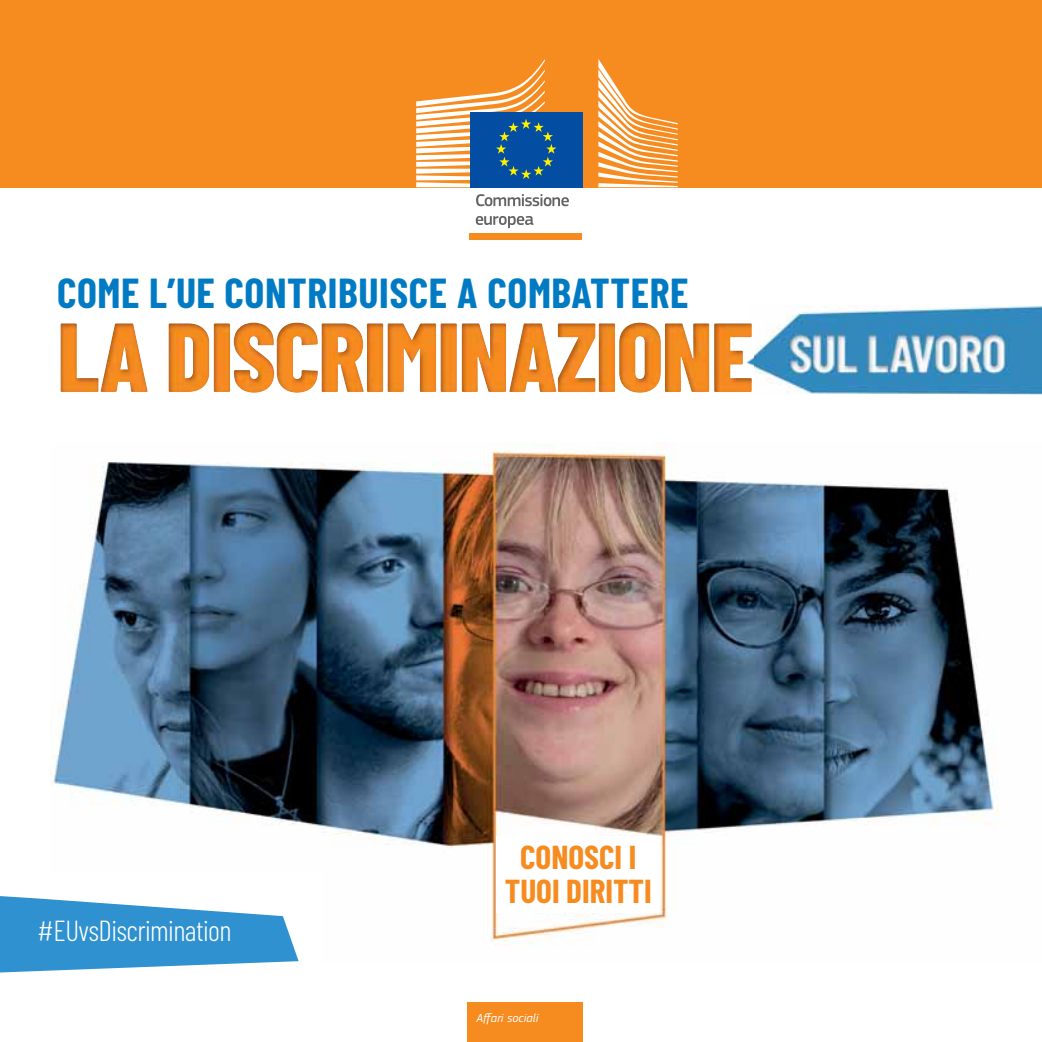
<style>
.page{position:relative;width:1042px;height:1042px;background:#fff}
.page>*{position:absolute;margin:0;border:0;box-sizing:border-box;transform-origin:0 0}
.t1{font:700 42px "Barlow Condensed";letter-spacing:.015em;color:#007bc3}
.t2{font:700 33.25px/33.2px "Barlow Condensed";color:#f68b20;text-align:center}
.t3{font:300 29.05px "Barlow Condensed";letter-spacing:-.02em;color:#fff}
.t4{font:italic 12.25px "EC Square Sans Pro";color:#fff}
</style>
<div class="page">
<img style="left:50px;top:443px;width:949px;height:502px">
<div style="left:0;top:0;width:1041px;height:187px;background:#f68b20"></div>
<svg style="left:469px;top:187px;width:113px;height:1px"></svg>
<div style="left:469px;top:112px;width:113px;height:75px;background:#034ea2"></div>
<svg style="left:416px;top:59px;width:140px;height:128px"></svg>
<svg style="left:598px;top:59px;width:79px;height:128px"></svg>
<div style="left:469px;top:233px;width:113px;height:7px;background:#f68b20"></div>
<div style="left:467px;top:1002px;width:115px;height:39px;background:#f68b20"></div>
<div style="left:496px;top:835px;width:164px;height:77px;background:#fff"></div>
<div style="left:0;top:872px;width:321px;height:169px;background:#fff"></div>
<svg style="left:0;top:896px;width:298px;height:76px"></svg>
<svg style="left:476px;top:194px;width:93px;height:12px"></svg>
<svg style="left:475px;top:216px;width:58px;height:12px"></svg>
<img style="left:367px;top:322px;width:380px;height:71px">
<img style="left:61px;top:322px;width:303px;height:70px">
<img style="left:747px;top:305px;width:294px;height:89px">
<p class="t1" style="left:57px;top:268px;width:632px">COME L’UE CONTRIBUISCE A COMBATTERE</p>
<p class="t3" style="left:37px;top:914px;width:196px">#EUvsDiscrimination</p>
<p class="t2" style="left:504px;top:841px;width:148px">CONOSCI I<br>TUOI DIRITTI</p>
<p class="t4" style="left:476px;top:1010px;width:63px">Affari sociali</p>
</div>
